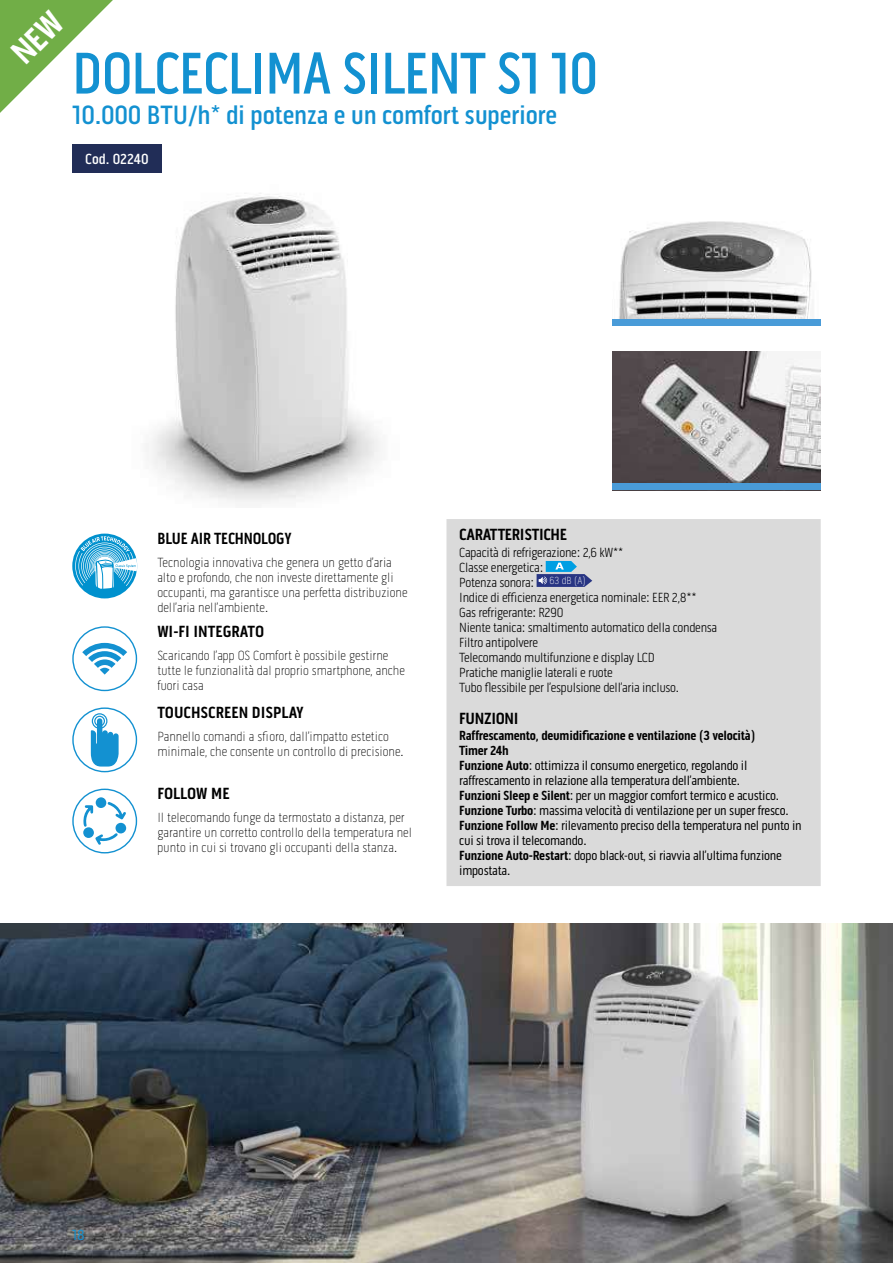
<style>
.page{position:relative;width:893px;height:1263px;background:#fff}
.page>*{position:absolute;margin:0;border:0;box-sizing:border-box;transform-origin:0 0}
.t1{font:500 60px "Pill Gothic 300 mg";letter-spacing:-.02em;color:#1391d1;scale:.95 1}
.t2{font:500 27px "Pill Gothic 300 mg";letter-spacing:-.01em;color:#1391d1}
.t3{font:700 16.5px "Pill Gothic 300 mg";letter-spacing:-.01em;color:#000}
.t4{font:700 16.5px "Pill Gothic 300 mg";letter-spacing:-.01em;color:#000;scale:.95 1}
.t5{font:500 15px "Pill Gothic 300 mg";color:#fff}
.t6{font:15px "Pill Gothic 300 mg";color:#1391d1}
.t7{font:100 13.5px/15px "Pill Gothic 300 mg";color:#000}
.t8{font:13.5px/15px "Pill Gothic 300 mg";letter-spacing:-.02em;color:#000}
.t9{font:300 13.5px/15px "Pill Gothic 300 mg";letter-spacing:-.02em;color:#000}
.s1{font-weight:700}
</style>
<div class="page">
<img style="left:146px;top:193px;width:234px;height:309px">
<img style="left:619px;top:221px;width:193px;height:98px">
<div style="left:612px;top:319px;width:209px;height:7px;background:#499bd8"></div>
<img style="left:612px;top:351px;width:209px;height:132px">
<div style="left:612px;top:483px;width:209px;height:7px;background:#499bd8"></div>
<img style="left:0;top:923px;width:893px;height:340px">
<div style="left:446px;top:519px;width:375px;height:367px;background:#dadada"></div>
<svg style="left:537px;top:561px;width:55px;height:26px"></svg>
<div style="left:72px;top:534px;width:65px;height:64px;background:#0091ce;border-radius:50%"></div>
<svg style="left:75px;top:536px;width:62px;height:54px"></svg>
<div style="left:72px;top:626px;width:65px;height:65px;border:1px solid #1391d1;border-radius:50%"></div>
<svg style="left:82px;top:643px;width:45px;height:32px"></svg>
<div style="left:72px;top:707px;width:65px;height:65px;border:1px solid #1391d1;border-radius:50%"></div>
<svg style="left:91px;top:713px;width:28px;height:53px"></svg>
<svg style="left:72px;top:789px;width:65px;height:64px"></svg>
<div style="left:72px;top:144px;width:89px;height:29px;background:#212d57"></div>
<svg style="left:0;top:0;width:113px;height:113px"></svg>
<h1 class="t1" style="left:72px;top:38px;width:555px">DOLCECLIMA SILENT S1 10</h1>
<h2 class="t2" style="left:72px;top:99px;width:486px">10.000 BTU/h* di potenza e un comfort superiore</h2>
<p class="t5" style="left:85px;top:150px;width:65px">Cod. 02240</p>
<p class="t4" style="left:157px;top:529px;width:143px">BLUE AIR TECHNOLOGY</p>
<p class="t7" style="left:157px;top:555px;width:252px">Tecnologia innovativa che genera un getto d’aria alto e profondo, che non investe direttamente gli occupanti, ma garantisce una perfetta distribuzione dell’aria nell’ambiente.</p>
<p class="t3" style="left:157px;top:621px;width:108px">WI-FI INTEGRATO</p>
<p class="t7" style="left:157px;top:647px;width:249px">Scaricando l’app OS Comfort è possibile gestirne tutte le funzionalità dal proprio smartphone, anche fuori casa</p>
<p class="t3" style="left:157px;top:702px;width:148px">TOUCHSCREEN DISPLAY</p>
<p class="t7" style="left:157px;top:729px;width:248px">Pannello comandi a sfioro, dall’impatto estetico minimale, che consente un controllo di precisione.</p>
<p class="t3" style="left:157px;top:784px;width:74px">FOLLOW ME</p>
<p class="t7" style="left:157px;top:810px;width:256px">Il telecomando funge da termostato a distanza, per garantire un corretto controllo della temperatura nel punto in cui si trovano gli occupanti della stanza.</p>
<p class="t3" style="left:459px;top:525px;width:109px">CARATTERISTICHE</p>
<p class="t9" style="left:459px;top:545px;width:260px">Capacità di refrigerazione: 2,6 kW**<br>Classe energetica:<br>Potenza sonora: <sup>63</sup> <sup>dB</sup> <sup>(A)<br></sup>Indice di efficienza energetica nominale: EER 2,8**<br>Gas refrigerante: R290<br>Niente tanica: smaltimento automatico della condensa Filtro antipolvere<br>Telecomando multifunzione e display LCD<br>Pratiche maniglie laterali e ruote<br>Tubo flessibile per l’espulsione dell’aria incluso.</p>
<p class="t3" style="left:459px;top:708px;width:61px">FUNZIONI</p>
<p class="t8" style="left:459px;top:728px;width:344px"><span class="s1">Raffrescamento, deumidificazione e ventilazione (3 velocità)<br>Timer 24h<br>Funzione Auto</span>: ottimizza il consumo energetico, regolando il raffrescamento in relazione alla temperatura dell’ambiente.<br><span class="s1">Funzioni Sleep e Silent</span>: per un maggior comfort termico e acustico.<br><span class="s1">Funzione Turbo</span>: massima velocità di ventilazione per un super fresco.<br><span class="s1">Funzione Follow Me</span>: rilevamento preciso della temperatura nel punto in cui si trova il telecomando.<br><span class="s1">Funzione Auto-Restart</span>: dopo black-out, si riavvia all’ultima funzione impostata.</p>
<p class="t6" style="left:72px;top:1226px;width:14px">18</p>
</div>
